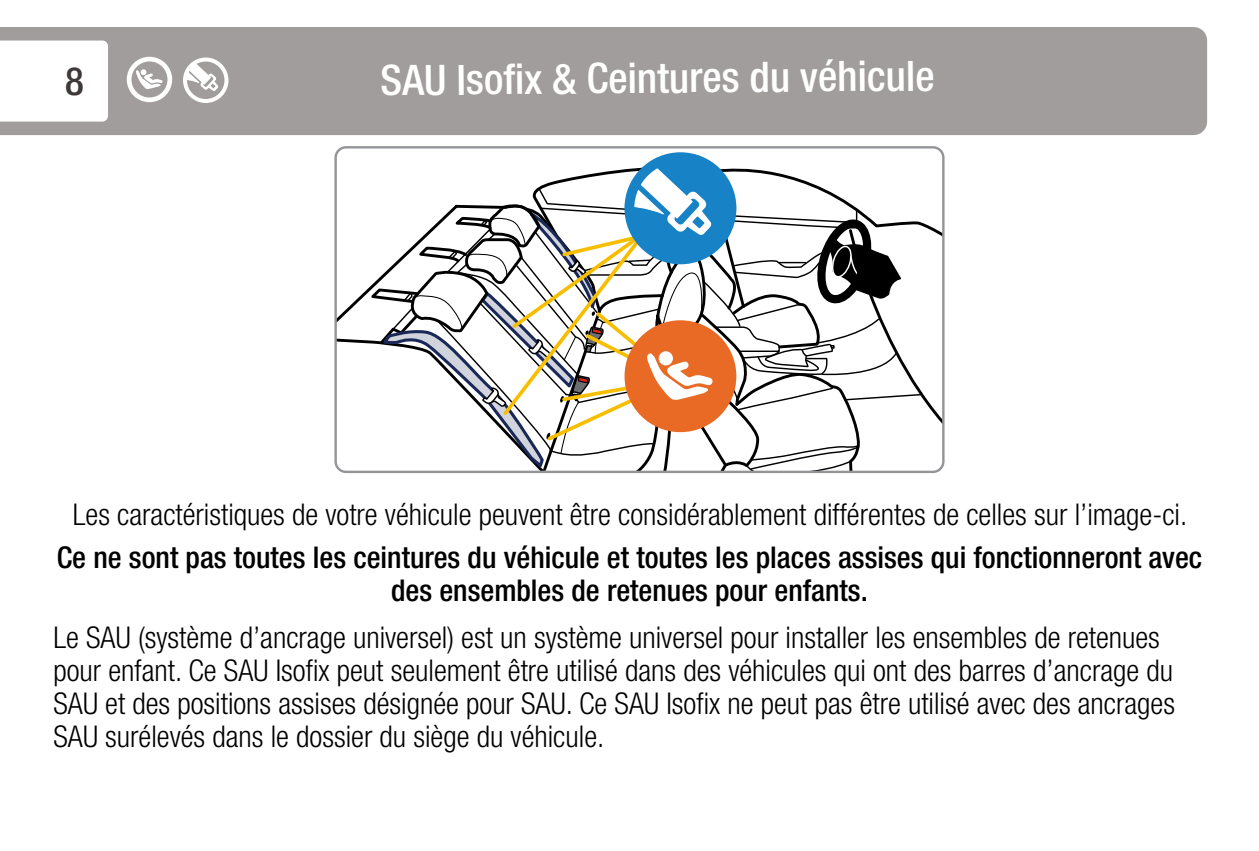
<style>
.page{position:relative;width:1259px;height:851px;background:#fff}
.page>*{position:absolute;margin:0;border:0;box-sizing:border-box;transform-origin:0 0}
.t1{font:500 condensed 42px "Helvetica Neue LT Std";color:#fff}
.t2{font:500 condensed 39px "Helvetica Neue LT Std";color:#3e3938}
.t3{font:300 condensed 30px/33px "Helvetica Neue LT Std";color:#000}
.t4{font:500 condensed 30px/33px "Helvetica Neue LT Std";color:#000;text-align:center}
</style>
<div class="page">
<div style="left:0;top:27px;width:1207px;height:108px;background:#a09d9c"></div>
<svg style="left:0;top:41px;width:108px;height:81px"></svg>
<div style="left:624px;top:152px;width:112px;height:112px;border:10px solid #1782c5;border-radius:50%"></div>
<svg style="left:337px;top:163px;width:606px;height:309px"></svg>
<div style="left:659px;top:351px;width:14px;height:14px;background:#fff;border-radius:50%"></div>
<div style="left:334px;top:146px;width:610px;height:327px;border:2px solid #939598;border-radius:10px"></div>
<div style="left:127px;top:57px;width:45px;height:45px;border:5px solid #fff;border-radius:50%"></div>
<svg style="left:136px;top:68px;width:27px;height:21px"></svg>
<svg style="left:185px;top:63px;width:33px;height:30px"></svg>
<div style="left:183px;top:57px;width:45px;height:46px;border:4px solid #fff;border-radius:50%"></div>
<h2 class="t2" style="left:65px;top:58px;width:20px">8</h2>
<h1 class="t1" style="left:380px;top:58px;width:556px;rotate:-1deg">SAU Isofi x &amp; Ceintures du véhicule</h1>
<p class="t3" style="left:73px;top:497px;width:1116px">Les caractéristiques de votre véhicule peuvent être considérablement différentes de celles sur l’image-ci.</p>
<p class="t4" style="left:57px;top:540px;width:1147px">Ce ne sont pas toutes les ceintures du véhicule et toutes les places assises qui fonctionneront avec des ensembles de retenues pour enfants.</p>
<p class="t3" style="left:53px;top:620px;width:1123px">Le SAU (système d’ancrage universel) est un système universel pour installer les ensembles de retenues pour enfant. Ce SAU Isofix peut seulement être utilisé dans des véhicules qui ont des barres d’ancrage du SAU et des positions assises désignée pour SAU. Ce SAU Isofix ne peut pas être utilisé avec des ancrages SAU surélevés dans le dossier du siège du véhicule.</p>
</div>
